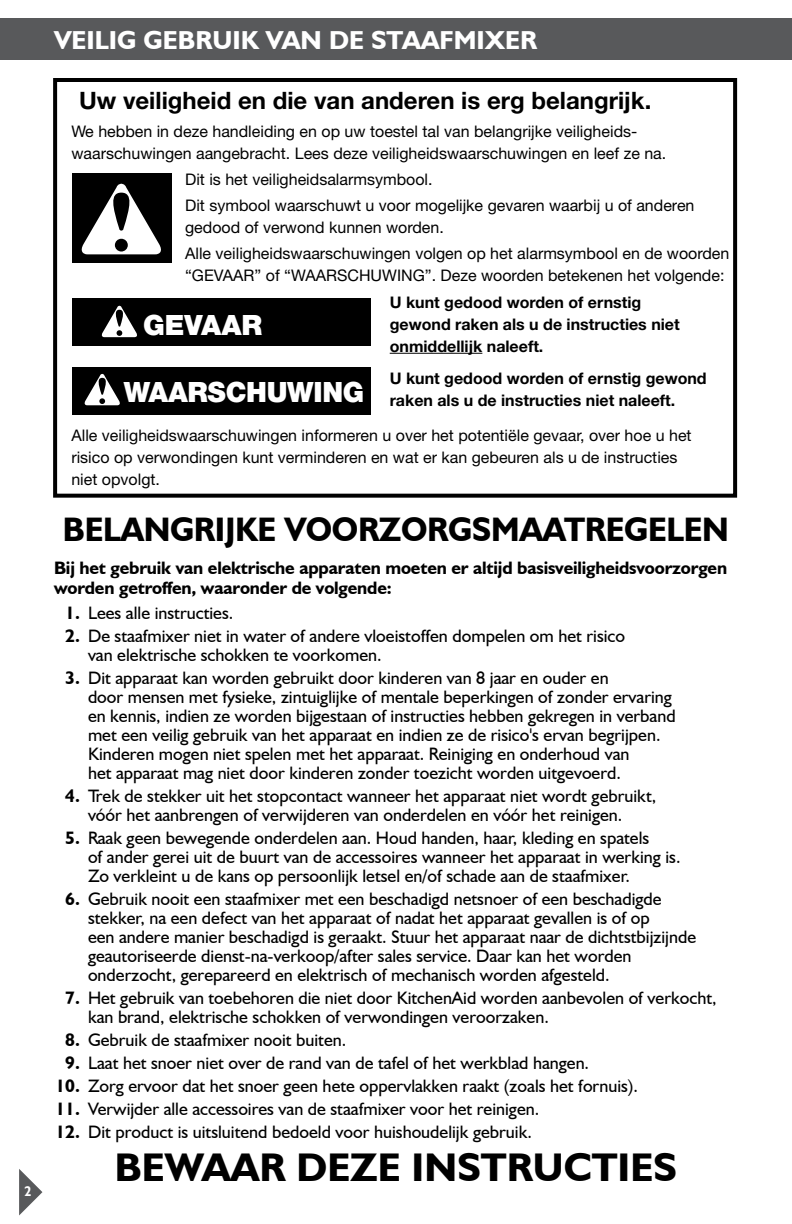
<style>
.page{position:relative;width:792px;height:1224px;background:#fff}
.page>*{position:absolute;margin:0;border:0;box-sizing:border-box;transform-origin:0 0}
.t1{font:700 40px "Humanist 521 BT";color:#000}
.t2{font:700 34px "Humanist 521 BT";letter-spacing:-.01em;color:#000;scale:.96 1}
.t3{font:900 28px "Helvetica Neue LT Std";letter-spacing:-.01em;color:#fff}
.t4{font:700 26px "Humanist 521 BT";color:#fff}
.t5{font:700 24px "Helvetica Neue LT Std";color:#000}
.t6{font:18px/19px "Humanist 521 BT";color:#000}
.t7{font:700 18px/20px "Humanist 521 BT";letter-spacing:-.01em;color:#000}
.t8{font:16px/22px "Helvetica Neue LT Std";color:#000}
.t9{font:700 16px/22px "Helvetica Neue LT Std";color:#000}
.t10{font:700 14px "Humanist 521 BT";color:#fff;scale:.9 1}
.s1{font-weight:700}
</style>
<div class="page">
<svg style="left:19px;top:1169px;width:23px;height:46px"></svg>
<div style="left:0;top:18px;width:792px;height:42px;background:#58595b"></div>
<div style="left:53px;top:78px;width:684px;height:420px;border:4px solid #000"></div>
<div style="left:72px;top:173px;width:100px;height:90px;background:#000"></div>
<svg style="left:81px;top:184px;width:80px;height:70px"></svg>
<hr style="left:390px;top:353px;width:92px;height:1px;background:#000">
<div style="left:72px;top:298px;width:298px;height:48px;background:#000"></div>
<svg style="left:101px;top:306px;width:36px;height:31px"></svg>
<div style="left:72px;top:367px;width:298px;height:48px;background:#000"></div>
<svg style="left:84px;top:374px;width:36px;height:31px"></svg>
<p class="t10" style="left:25px;top:1182px;width:9px">2</p>
<h3 class="t4" style="left:54px;top:24px;width:15px">Veilig</h3>
<h3 class="t4" style="left:144px;top:24px;width:18px">gebruik</h3>
<h3 class="t4" style="left:266px;top:24px;width:256px">van de staafmixer</h3>
<h3 class="t5" style="left:79px;top:86px;width:574px">Uw veiligheid en die van anderen is erg belangrijk.</h3>
<p class="t8" style="left:71px;top:120px;width:596px">We hebben in deze handleiding en op uw toestel tal van belangrijke veiligheids&shy;waarschuwingen aangebracht. Lees deze veiligheidswaarschuwingen en leef ze na.</p>
<p class="t8" style="left:185px;top:166px;width:511px;line-height:26px">Dit is het veiligheidsalarmsymbool.<br>Dit symbool waarschuwt u voor mogelijke gevaren waarbij u of anderen</p>
<p class="t8" style="left:185px;top:214px;width:546px;line-height:26px">gedood of verwond kunnen worden.<br>Alle veiligheidswaarschuwingen volgen op het alarmsymbool en de woorden</p>
<p class="t8" style="left:185px;top:264px;width:541px">“GEVAAR” of “WAARSCHUWING”. Deze woorden betekenen het volgende:</p>
<p class="t9" style="left:390px;top:291px;width:292px">U kunt gedood worden of ernstig gewond raken als u de instructies niet onmiddellijk naleeft.</p>
<p class="t9" style="left:390px;top:367px;width:319px">U kunt gedood worden of ernstig gewond raken als u de instructies niet naleeft.</p>
<p class="t8" style="left:71px;top:424px;width:622px">Alle veiligheidswaarschuwingen informeren u over het potentiële gevaar, over hoe u het risico op verwondingen kunt verminderen en wat er kan gebeuren als u de instructies niet opvolgt.</p>
<h3 class="t3" style="left:143px;top:308px;width:121px">GEVAAR</h3>
<h3 class="t3" style="left:124px;top:376px;width:242px">WAARSCHUWING</h3>
<h2 class="t2" style="left:564px;top:509px;width:173px">TREGELEN</h2>
<p class="t7" style="left:54px;top:558px;width:675px">Bij het gebruik van elektrische apparaten moeten er altijd basisveiligheidsvoorzorgen worden getroffen, waaronder de volgende:</p>
<p class="t6" style="left:65px;top:603px;width:170px"><span class="s1">1.</span> Lees alle instructies.</p>
<p class="t6" style="left:88px;top:626px;width:539px;text-indent:-23px"><span class="s1">2.</span> De staafmixer niet in water of andere vloeistoffen dompelen om het risico van elektrische schokken te voorkomen.</p>
<p class="t6" style="left:88px;top:668px;width:589px;text-indent:-23px"><span class="s1">3.</span> Dit apparaat kan worden gebruikt door kinderen van 8 jaar en ouder en<br>door mensen met fysieke, zintuiglijke of mentale beperkingen of zonder ervaring en kennis, indien ze worden bijgestaan of instructies hebben gekregen in verband met een veilig gebruik van het apparaat en indien ze de risico's ervan begrijpen.<br>Kinderen mogen niet spelen met het apparaat. Reiniging en onderhoud van<br>het apparaat mag niet door kinderen zonder toezicht worden uitgevoerd.</p>
<p class="t6" style="left:88px;top:786px;width:570px;text-indent:-23px"><span class="s1">4.</span> Trek de stekker uit het stopcontact wanneer het apparaat niet wordt gebruikt, vóór het aanbrengen of verwijderen van onderdelen en vóór het reinigen.</p>
<p class="t6" style="left:88px;top:828px;width:594px;text-indent:-23px"><span class="s1">5.</span> Raak geen bewegende onderdelen aan. Houd handen, haar, kleding en spatels<br>of ander gerei uit de buurt van de accessoires wanneer het apparaat in werking is.<br>Zo verkleint u de kans op persoonlijk letsel en/of schade aan de staafmixer.</p>
<p class="t6" style="left:88px;top:889px;width:610px;text-indent:-23px"><span class="s1">6.</span> Gebruik nooit een staafmixer met een beschadigd netsnoer of een beschadigde stekker, na een defect van het apparaat of nadat het apparaat gevallen is of op<br>een andere manier beschadigd is geraakt. Stuur het apparaat naar de dichtstbijzijnde geautoriseerde dienst‑na-verkoop/after sales service. Daar kan het worden onderzocht, gerepareerd en elektrisch of mechanisch worden afgesteld.</p>
<p class="t6" style="left:88px;top:988px;width:630px;text-indent:-23px"><span class="s1">7.</span> Het gebruik van toebehoren die niet door KitchenAid worden aanbevolen of verkocht, kan brand, elektrische schokken of verwondingen veroorzaken.</p>
<p class="t6" style="left:65px;top:1030px;width:283px"><span class="s1">8.</span> Gebruik de staafmixer nooit buiten.</p>
<p class="t6" style="left:65px;top:1053px;width:525px"><span class="s1">9.</span> Laat het snoer niet over de rand van de tafel of het werkblad hangen.</p>
<p class="t6" style="left:55px;top:1076px;width:584px"><span class="s1">10.</span> Zorg ervoor dat het snoer geen hete oppervlakken raakt (zoals het fornuis).</p>
<p class="t6" style="left:55px;top:1099px;width:485px"><span class="s1">11.</span> Verwijder alle accessoires van de staafmixer voor het reinigen.</p>
<p class="t6" style="left:55px;top:1122px;width:478px"><span class="s1">12.</span> Dit product is uitsluitend bedoeld voor huishoudelijk gebruik.</p>
<h1 class="t1" style="left:115px;top:1143px;width:83px">BEWAA</h1>
<h1 class="t1" style="left:259px;top:1143px;width:419px">R DEZE INSTRUCTIES</h1>
<h2 class="t2" style="left:63px;top:509px;width:258px">BELANGRIJKE VOO</h2>
<h2 class="t2" style="left:358px;top:509px;width:166px">RZORGSMAA</h2>
</div>
